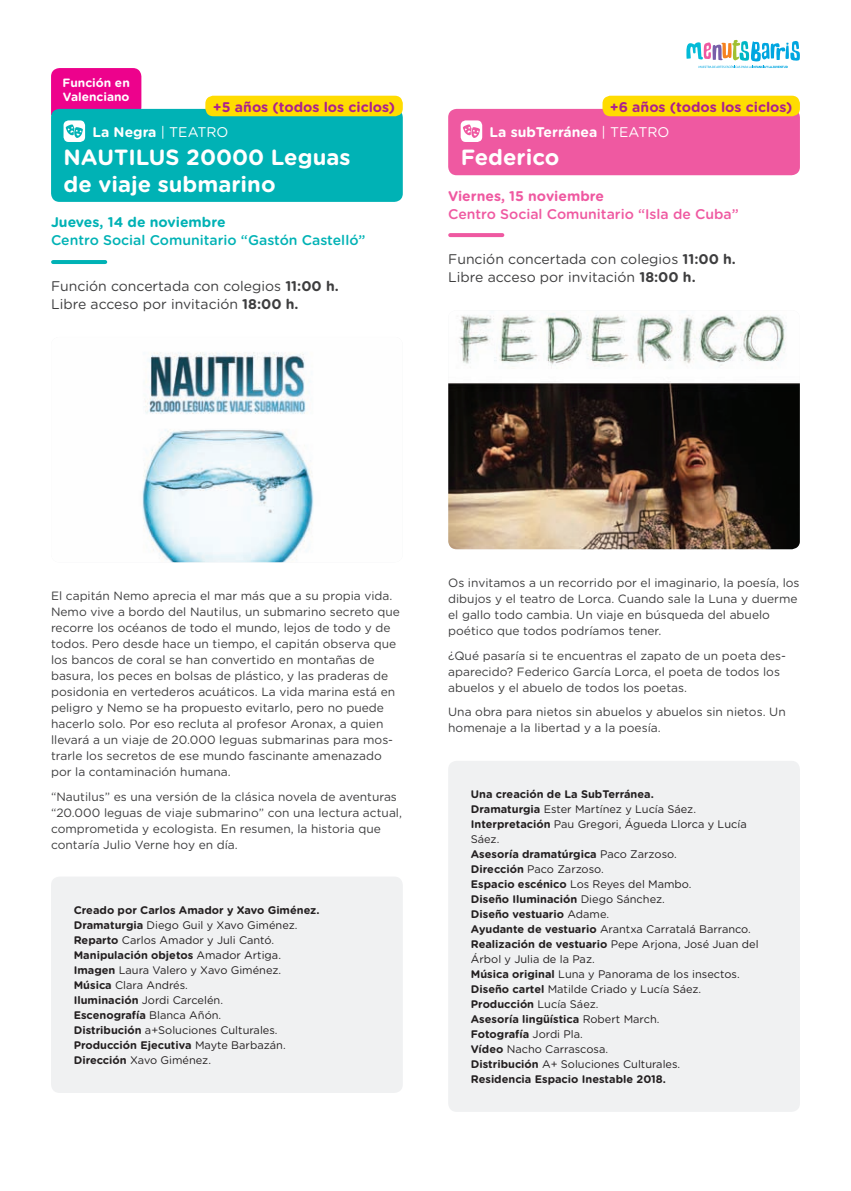
<style>
.page{position:relative;width:851px;height:1191px;background:#fff}
.page>*{position:absolute;margin:0;border:0;box-sizing:border-box;transform-origin:0 0}
.t1{font:700 22px/26.4px "Gotham Rounded";color:#fff}
.t2{font:14px/18px "Gotham Rounded";color:#3e3e3f}
.t3{font:700 14px "Gotham Rounded";color:#ab208e}
.t4{font:500 14px "Gotham Rounded";color:#00b2b5}
.t5{font:500 14px "Gotham Rounded";color:#ef59a1}
.t6{font:700 14px "Gotham Rounded";color:#fff}
.t7{font:700 14px "Gotham Rounded";color:#00b2b5}
.t8{font:700 14px "Gotham Rounded";color:#ef59a1}
.t9{font:12px/16px "Gotham Rounded";color:#3e3e3f}
.t10{font:700 12px/14.4px "Gotham Rounded";color:#fff}
.t11{font:11px/15px "Gotham Rounded";color:#231f20}
.s1{font-weight:400}
.s2{font-weight:700}
</style>
<div class="page">
<div style="left:51px;top:68px;width:90px;height:47px;background:#ed028c"></div>
<div style="left:51px;top:109px;width:352px;height:93px;background:#00b2b5;border-radius:9px"></div>
<hr style="left:53px;top:260px;width:52px;height:4px;background:#00b2b5">
<div style="left:448px;top:761px;width:351px;height:350px;background:#f0f1f2;border-radius:9px"></div>
<div style="left:448px;top:109px;width:351px;height:66px;background:#ef59a1;border-radius:9px"></div>
<svg style="left:686px;top:40px;width:114px;height:28px"></svg>
<div style="left:63px;top:120px;width:22px;height:22px;background:#fff;border-radius:5px"></div>
<div style="left:460px;top:120px;width:22px;height:22px;background:#fff;border-radius:5px"></div>
<div style="left:205px;top:96px;width:198px;height:20px;background:#ffdc01;border-radius:8px"></div>
<div style="left:602px;top:96px;width:197px;height:20px;background:#ffdc01;border-radius:8px"></div>
<div style="left:51px;top:876px;width:352px;height:217px;background:#f0f1f2;border-radius:9px"></div>
<img style="left:448px;top:313px;width:351px;height:236px">
<img style="left:142px;top:352px;width:172px;height:210px">
<svg style="left:463px;top:124px;width:17px;height:14px"></svg>
<svg style="left:66px;top:124px;width:17px;height:14px"></svg>
<svg style="left:450px;top:233px;width:52px;height:4px"></svg>
<p class="t10" style="left:63px;top:75px;width:69px">Función en<br>Valenciano</p>
<p class="t3" style="left:213px;top:96px;width:184px">+5 años (todos los ciclos)</p>
<p class="t3" style="left:609px;top:96px;width:184px">+6 años (todos los ciclos)</p>
<p class="t6" style="left:92px;top:122px;width:137px">La Negra <span class="s1">| TEATRO</span></p>
<p class="t6" style="left:489px;top:122px;width:181px">La subTerránea <span class="s1">| TEATRO</span></p>
<h1 class="t1" style="left:63px;top:143px;width:288px">NAUTILUS 20000 Leguas de viaje submarino</h1>
<h1 class="t1" style="left:460px;top:143px;width:100px">Federico</h1>
<p class="t8" style="left:448px;top:185px;width:157px">Viernes, 15 noviembre</p>
<p class="t5" style="left:448px;top:204px;width:292px">Centro Social Comunitario “Isla de Cuba”</p>
<p class="t7" style="left:51px;top:212px;width:176px">Jueves, 14 de noviembre</p>
<p class="t4" style="left:51px;top:230px;width:316px">Centro Social Comunitario “Gastón Castelló”</p>
<p class="t2" style="left:51px;top:276px;width:289px">Función concertada con colegios <span class="s2">11:00 h.<br></span>Libre acceso por invitación <span class="s2">18:00 h.</span></p>
<p class="t2" style="left:448px;top:249px;width:289px">Función concertada con colegios <span class="s2">11:00 h.<br></span>Libre acceso por invitación <span class="s2">18:00 h.</span></p>
<p class="t9" style="left:51px;top:587px;width:350px">El capitán Nemo aprecia el mar más que a su propia vida.<br>Nemo vive a bordo del Nautilus, un submarino secreto que recorre los océanos de todo el mundo, lejos de todo y de todos. Pero desde hace un tiempo, el capitán observa que los bancos de coral se han convertido en montañas de basura, los peces en bolsas de plástico, y las praderas de posidonia en vertederos acuáticos. La vida marina está en peligro y Nemo se ha propuesto evitarlo, pero no puede hacerlo solo. Por eso recluta al profesor Aronax, a quien llevará a un viaje de 20.000 leguas submarinas para mos&shy;trarle los secretos de ese mundo fascinante amenazado por la contaminación humana.</p>
<p class="t9" style="left:51px;top:788px;width:352px">“Nautilus” es una versión de la clásica novela de aventuras “20.000 leguas de viaje submarino” con una lectura actual, comprometida y ecologista. En resumen, la historia que contaría Julio Verne hoy en día.</p>
<p class="t11" style="left:74px;top:902px;width:247px"><span class="s2">Creado por Carlos Amador y Xavo Giménez.<br>Dramaturgia</span> Diego Guil y Xavo Giménez.<br><span class="s2">Reparto</span> Carlos Amador y Juli Cantó.<br><span class="s2">Manipulación objetos</span> Amador Artiga.<br><span class="s2">Imagen</span> Laura Valero y Xavo Giménez.<br><span class="s2">Música</span> Clara Andrés.<br><span class="s2">Iluminación</span> Jordi Carcelén.<br><span class="s2">Escenografía</span> Blanca Añón.<br><span class="s2">Distribución</span> a+Soluciones Culturales.<br><span class="s2">Producción Ejecutiva</span> Mayte Barbazán.<br><span class="s2">Dirección</span> Xavo Giménez.</p>
<p class="t9" style="left:448px;top:574px;width:353px">Os invitamos a un recorrido por el imaginario, la poesía, los dibujos y el teatro de Lorca. Cuando sale la Luna y duerme el gallo todo cambia. Un viaje en búsqueda del abuelo poético que todos podríamos tener.</p>
<p class="t9" style="left:448px;top:647px;width:339px">¿Qué pasaría si te encuentras el zapato de un poeta des&shy;aparecido? Federico García Lorca, el poeta de todos los abuelos y el abuelo de todos los poetas.</p>
<p class="t9" style="left:448px;top:703px;width:339px">Una obra para nietos sin abuelos y abuelos sin nietos. Un homenaje a la libertad y a la poesía.</p>
<p class="t11" style="left:471px;top:786px;width:289px"><span class="s2">Una creación de La SubTerránea.<br>Dramaturgia</span> Ester Martínez y Lucía Sáez.<br><span class="s2">Interpretación</span> Pau Gregori, Águeda Llorca y Lucía Sáez.<br><span class="s2">Asesoría dramatúrgica</span> Paco Zarzoso.<br><span class="s2">Dirección</span> Paco Zarzoso.<br><span class="s2">Espacio escénico</span> Los Reyes del Mambo.<br><span class="s2">Diseño Iluminación</span> Diego Sánchez.<br><span class="s2">Diseño vestuario</span> Adame.<br><span class="s2">Ayudante de vestuario</span> Arantxa Carratalá Barranco.<br><span class="s2">Realización de vestuario</span> Pepe Arjona, José Juan del Árbol y Julia de la Paz.<br><span class="s2">Música original</span> Luna y Panorama de los insectos.<br><span class="s2">Diseño cartel</span> Matilde Criado y Lucía Sáez.<br><span class="s2">Producción</span> Lucía Sáez.<br><span class="s2">Asesoría lingüística</span> Robert March.<br><span class="s2">Fotografía</span> Jordi Pla.<br><span class="s2">Vídeo</span> Nacho Carrascosa.<br><span class="s2">Distribución</span> A+ Soluciones Culturales.<br><span class="s2">Residencia Espacio Inestable 2018.</span></p>
</div>
